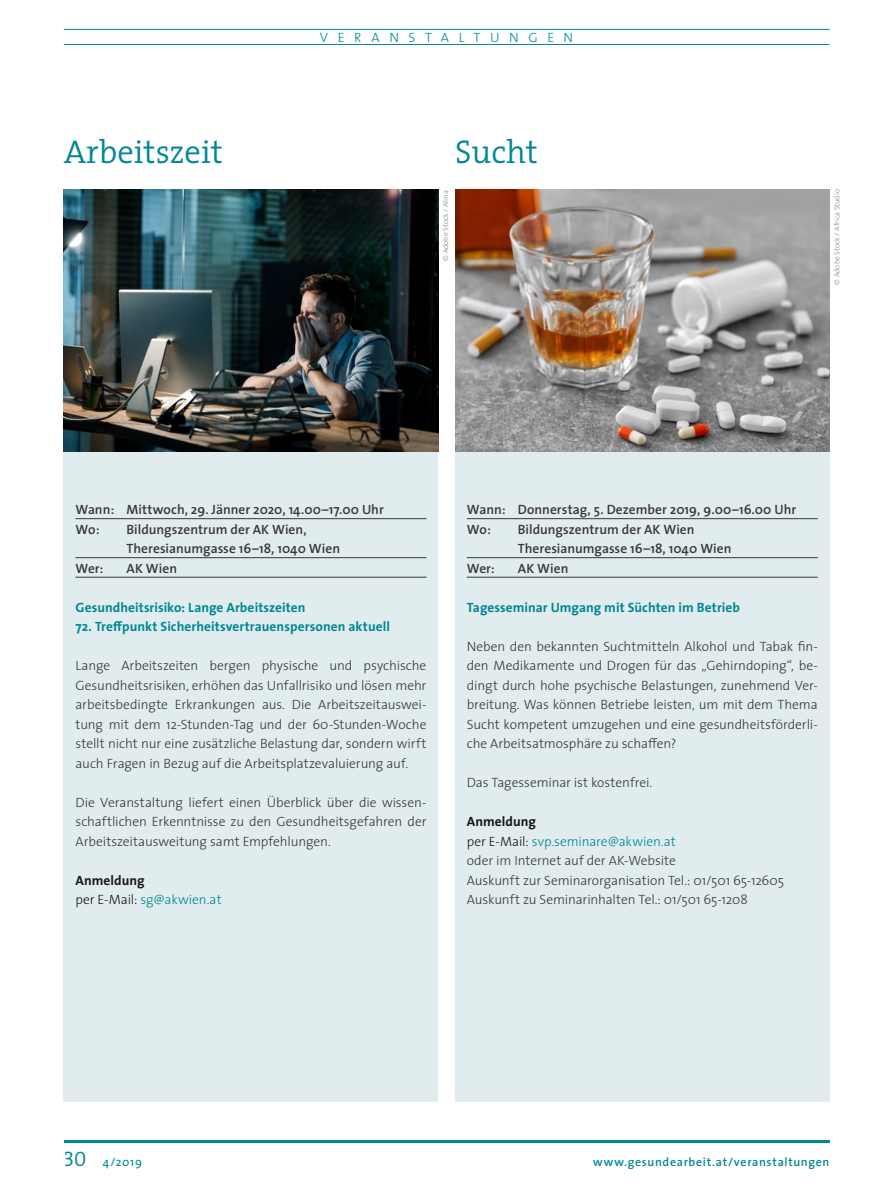
<style>
.page{position:relative;width:872px;height:1191px;background:#fff}
.page>*{position:absolute;margin:0;border:0;box-sizing:border-box;transform-origin:0 0}
.t1{font:300 33px "The Serif";color:#008795}
.t2{font:300 13.5px/19.5px "The Sans";letter-spacing:-.01em;color:#38373a;text-align:justify}
.t3{font:600 13.5px/19.5px "The Sans";color:#38373a}
.t4{font:700 13.5px "The Sans";letter-spacing:.005em;color:#008795}
.t5{font:300 13.5px/19.5px "The Sans";letter-spacing:-.005em;color:#008795}
.t6{font:300 13.5px "The Sans";letter-spacing:.715em;color:#008795}
.t7{font:600 12px "The Sans";letter-spacing:.055em;color:#008795}
.t8{font:12px "The Sans";color:#008795}
.t9{font:300 7.5px "The Sans";color:#888785}
.s1{font-weight:700;color:#1a171c}
.s2{color:#1a171c}
.s3{color:#008795}
.s4{font-family:"The Serif Semi Light Caps";font-size:21px}
</style>
<div class="page">
<hr style="left:64px;top:1140px;width:765px;height:2px;background:#008795">
<hr style="left:64px;top:29px;width:765px;height:1px;background:#008795">
<hr style="left:64px;top:44px;width:765px;height:1px;background:#008795">
<div style="left:455px;top:417px;width:374px;height:684px;background:#e1ecee"></div>
<div style="left:64px;top:417px;width:374px;height:684px;background:#e1ecee"></div>
<img style="left:455px;top:189px;width:374px;height:263px">
<img style="left:64px;top:189px;width:374px;height:263px">
<hr style="left:467px;top:518px;width:350px;height:1px;background:#38373a">
<hr style="left:467px;top:557px;width:350px;height:1px;background:#38373a">
<hr style="left:467px;top:577px;width:350px;height:1px;background:#38373a">
<hr style="left:75px;top:518px;width:351px;height:1px;background:#38373a">
<hr style="left:75px;top:557px;width:351px;height:1px;background:#38373a">
<hr style="left:75px;top:577px;width:351px;height:1px;background:#38373a">
<p class="t6" style="left:320px;top:26px;width:255px">VERANSTALTUNGEN</p>
<h1 class="t1" style="left:64px;top:125px;width:160px">Arbeitszeit</h1>
<h1 class="t1" style="left:455px;top:125px;width:84px">Sucht</h1>
<p class="t9" style="left:439px;top:260px;width:72px;rotate:-90deg">© Adobe Stock / Alina</p>
<p class="t9" style="left:830px;top:284px;width:97px;rotate:-90deg">© Adobe Stock / Africa Studio</p>
<p class="t3" style="left:75px;top:499px;width:310px">Wann: Mittwoch, 29. Jänner 2020, 14.00–17.00 Uhr<br>Wo:</p>
<p class="t3" style="left:126px;top:519px;width:215px">Bildungszentrum der AK Wien,<br>Theresianumgasse 16–18, 1040 Wien</p>
<p class="t3" style="left:467px;top:499px;width:331px">Wann: Donnerstag, 5. Dezember 2019, 9.00–16.00 Uhr<br>Wo:</p>
<p class="t3" style="left:518px;top:519px;width:215px">Bildungszentrum der AK Wien<br>Theresianumgasse 16–18, 1040 Wien</p>
<p class="t3" style="left:75px;top:558px;width:29px">Wer:</p>
<p class="t3" style="left:126px;top:558px;width:52px">AK Wien</p>
<p class="t4" style="left:75px;top:596px;width:232px">Gesundheitsrisiko: Lange Arbeitszeiten</p>
<p class="t4" style="left:75px;top:615px;width:316px">72. Treffpunkt Sicherheitsvertrauenspersonen aktuell</p>
<p class="t2" style="left:75px;top:655px;width:352px">Lange Arbeitszeiten bergen physische und psychische Gesundheitsrisiken, erhöhen das Unfallrisiko und lösen mehr arbeitsbedingte Erkrankungen aus. Die Arbeitszeitauswei&shy;tung mit dem 12-Stunden-Tag und der 60-Stunden-Woche stellt nicht nur eine zusätzliche Belastung dar, sondern wirft auch Fragen in Bezug auf die Arbeitsplatzevaluierung auf.</p>
<p class="t2" style="left:75px;top:792px;width:352px">Die Veranstaltung liefert einen Überblick über die wissen&shy;schaftlichen Erkenntnisse zu den Gesundheitsgefahren der Arbeitszeitausweitung samt Empfehlungen.</p>
<p class="t5" style="left:75px;top:870px;width:148px"><span class="s1">Anmeldung<br></span><span class="s2">per E-Mail:</span> sg@akwien.at</p>
<p class="t3" style="left:467px;top:558px;width:29px">Wer:</p>
<p class="t3" style="left:518px;top:558px;width:52px">AK Wien</p>
<p class="t4" style="left:467px;top:596px;width:275px">Tagesseminar Umgang mit Süchten im Betrieb</p>
<p class="t2" style="left:467px;top:636px;width:352px">Neben den bekannten Suchtmitteln Alkohol und Tabak fin&shy;den Medikamente und Drogen für das „Gehirndoping“, be&shy;dingt durch hohe psychische Belastungen, zunehmend Ver&shy;breitung. Was können Betriebe leisten, um mit dem Thema Sucht kompetent umzugehen und eine gesundheitsförderli&shy;che Arbeitsatmosphäre zu schaffen?</p>
<p class="t2" style="left:467px;top:772px;width:187px">Das Tagesseminar ist kostenfrei.</p>
<p class="t2" style="left:467px;top:811px;width:319px;text-align:left"><span class="s1">Anmeldung<br></span><span class="s2">per E-Mail:</span> <span class="s3">svp.seminare@akwien.at<br></span>oder im Internet auf der AK-Website<br>Auskunft zur Seminarorganisation Tel.: 01/501 65-12605<br>Auskunft zu Seminarinhalten Tel.: 01/501 65-1208</p>
<p class="t8" style="left:64px;top:1151px;width:80px"><span class="s4">30</span> 4/2019</p>
<p class="t7" style="left:593px;top:1151px;width:238px">www.gesundearbeit.at/veranstaltungen</p>
</div>
